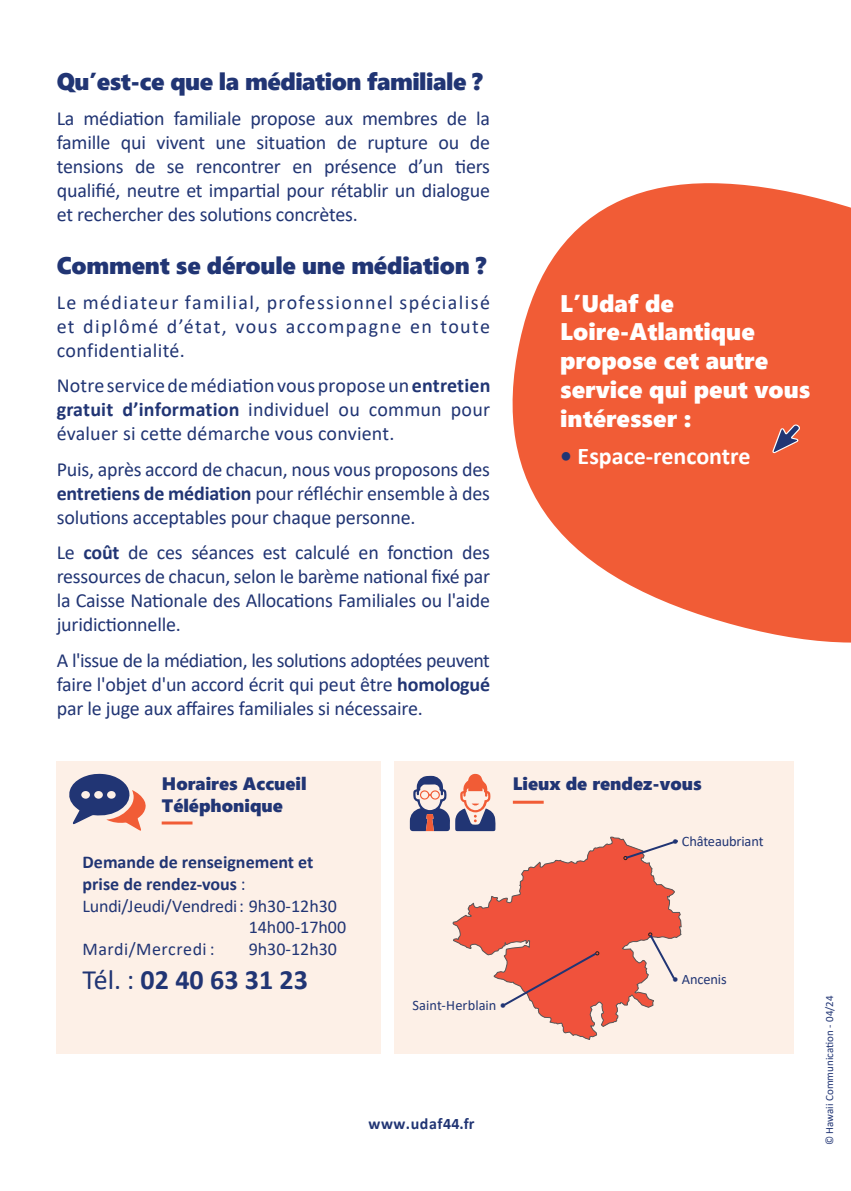
<style>
.page{position:relative;width:851px;height:1191px;background:#fff}
.page>*{position:absolute;margin:0;border:0;box-sizing:border-box;transform-origin:0 0}
.t1{font:700 28px "Calibri";color:#213574}
.t2{font:24px/28.8px "Segoe UI Black";color:#fff}
.t3{font:24px "Segoe UI Black";letter-spacing:-.015em;color:#213574}
.t4{font:700 24px "Calibri";color:#fff}
.t5{font:20px/24px "Calibri";letter-spacing:-.01em;color:#213574;text-align:justify}
.t6{font:18px "Calibri";color:#213574}
.t7{font:18px/21.6px "Segoe UI Black";color:#213574}
.t8{font:700 18px "Calibri";color:#213574}
.t9{font:18px "Calibri";letter-spacing:.025em;color:#213574}
.TEXTE_COURANT{font:700 16px "Calibri";letter-spacing:.035em;color:#213574}
.t10{font:14.4px "Calibri";letter-spacing:-.01em;color:#213574}
.t11{font:11px "Calibri";color:#213574}
.s1{font-weight:700}
.s2{color:#213574}
.s3{font-weight:400}
</style>
<div class="page">
<svg style="left:512px;top:183px;width:338px;height:460px;fill:#f15c36"></svg>
<div style="left:57px;top:761px;width:324px;height:292px;background:#fdf0e7"></div>
<div style="left:394px;top:761px;width:400px;height:292px;background:#fdf0e7"></div>
<hr style="left:513px;top:800px;width:30px;height:3px;background:#f15c36">
<hr style="left:162px;top:821px;width:30px;height:3px;background:#f15c36">
<svg style="left:69px;top:773px;width:77px;height:57px"></svg>
<svg style="left:410px;top:773px;width:81px;height:58px"></svg>
<svg style="left:772px;top:424px;width:28px;height:29px"></svg>
<svg style="left:442px;top:809px;width:240px;height:231px"></svg>
<svg style="left:623px;top:838px;width:57px;height:22px"></svg>
<svg style="left:647px;top:932px;width:29px;height:49px"></svg>
<svg style="left:501px;top:946px;width:98px;height:61px;background:#e76352"></svg>
<p class="t3" style="left:57px;top:64px;width:427px">Qu’est-ce que la médiation familiale ?</p>
<p class="t5" style="left:57px;top:106px;width:435px">La médiation familiale propose aux membres de la famille qui vivent une situation de rupture ou de tensions de se rencontrer en présence d’un tiers qualifié, neutre et impartial pour rétablir un dialogue et rechercher des solutions concrètes.</p>
<p class="t3" style="left:57px;top:248px;width:431px">Comment se déroule une médiation ?</p>
<p class="t5" style="left:57px;top:290px;width:435px">Le médiateur familial, professionnel spécialisé et diplômé d’état, vous accompagne en toute confidentialité.</p>
<p class="t5" style="left:57px;top:373px;width:435px">Notre service de médiation vous propose un <span class="s1">entretien gratuit d’information</span> individuel ou commun pour évaluer si cette démarche vous convient.</p>
<p class="t5" style="left:57px;top:456px;width:435px">Puis, après accord de chacun, nous vous proposons des <span class="s1">entretiens de médiation</span> pour réfléchir ensemble à des solutions acceptables pour chaque personne.</p>
<p class="t5" style="left:57px;top:540px;width:435px">Le <span class="s1">coût</span> de ces séances est calculé en fonction des ressources de chacun, selon le barème national fixé par la Caisse Nationale des Allocations Familiales ou l'aide juridictionnelle.</p>
<p class="t5" style="left:57px;top:647px;width:435px">A l'issue de la médiation, les solutions adoptées peuvent faire l'objet d'un accord écrit qui peut être <span class="s1">homologué </span>par le juge aux affaires familiales si nécessaire.</p>
<p class="t2" style="left:560px;top:287px;width:209px">L’Udaf de<br>Loire-Atlantique propose cet autre</p>
<p class="t2" style="left:560px;top:373px;width:251px">service qui peut vous</p>
<p class="t2" style="left:560px;top:402px;width:133px">intéresser :</p>
<p class="t4" style="left:560px;top:439px;width:192px"><span class="s2">•</span> Espace-rencontre</p>
<p class="t7" style="left:162px;top:772px;width:146px">Horaires Accueil<br>Téléphonique</p>
<p class="t7" style="left:513px;top:772px;width:190px">Lieux de rendez-vous</p>
<p class="t8" style="left:83px;top:849px;width:232px">Demande de renseignement et</p>
<p class="t8" style="left:83px;top:871px;width:164px">prise de rendez-vous <span class="s3">:</span></p>
<p class="t6" style="left:83px;top:893px;width:256px">Lundi/Jeudi/Vendredi : 9h30-12h30</p>
<p class="t6" style="left:249px;top:914px;width:99px">14h00-17h00</p>
<p class="t9" style="left:83px;top:936px;width:133px">Mardi/Mercredi :</p>
<p class="t6" style="left:249px;top:936px;width:90px">9h30-12h30</p>
<p class="t1" style="left:83px;top:959px;width:227px"><span class="s3">Tél. :</span> 02 40 63 31 23</p>
<p class="t10" style="left:671px;top:831px;width:93px">• Châteaubriant</p>
<p class="t10" style="left:671px;top:969px;width:56px">• Ancenis</p>
<p class="t10" style="left:412px;top:995px;width:96px">Saint-Herblain •</p>
<p class="t11" style="left:821px;top:1145px;width:151px;rotate:-90deg">© Hawaii Communication - 04/24</p>
<p class="TEXTE_COURANT" style="left:368px;top:1112px;width:107px">www.udaf44.fr</p>
</div>
